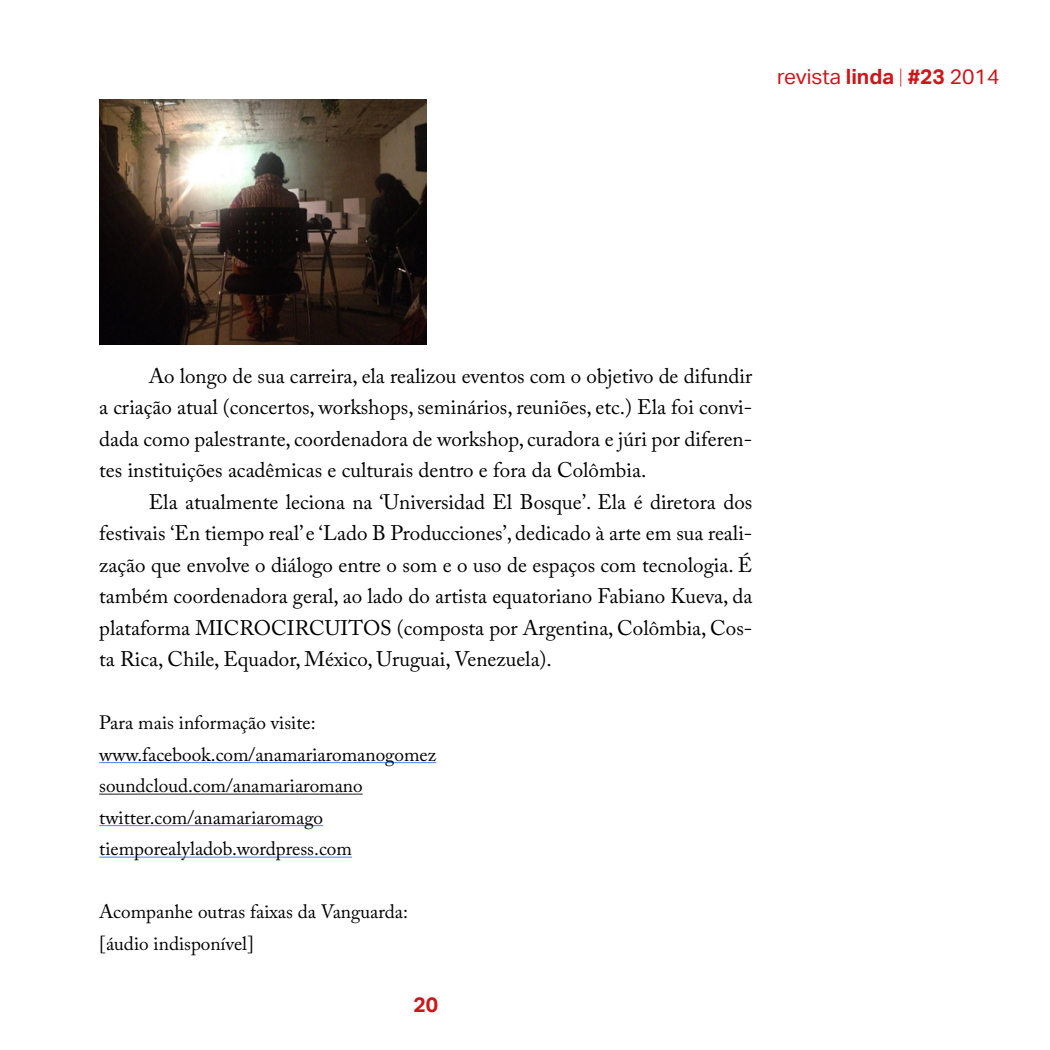
<style>
.page{position:relative;width:1050px;height:1050px;background:#fff}
.page>*{position:absolute;margin:0;border:0;box-sizing:border-box;transform-origin:0 0}
.corpo_de_texto{font:21px/31.5px "Adobe Caslon Pro";color:#000;text-align:justify}
.t1{font:21px "Aktiv Grotesk";color:#cd171a}
.t2{font:700 21px "Aktiv Grotesk";color:#cd171a}
.corpo_de_texto-2{font:19.25px "Adobe Caslon Pro";color:#000}
.s1{font-weight:700}
.s2{font-weight:100}
</style>
<div class="page">
<hr style="left:99px;top:762px;width:337px;height:1px;background:#4f80ff">
<hr style="left:99px;top:794px;width:264px;height:1px;background:#222">
<hr style="left:99px;top:825px;width:224px;height:1px;background:#4f80ff">
<hr style="left:99px;top:857px;width:253px;height:1px;background:#4f80ff">
<img style="left:99px;top:99px;width:328px;height:246px">
<p class="t1" style="left:777px;top:65px;width:224px">revista <span class="s1">linda</span> <span class="s2">|</span> <span class="s1">#23</span> 2014</p>
<p class="corpo_de_texto" style="left:99px;top:360px;width:655px;text-indent:50px">Ao longo de sua carreira, ela realizou eventos com o objetivo de difundir a criação atual (concertos, workshops, seminários, reuniões, etc.) Ela foi convi&shy;dada como palestrante, coordenadora de workshop, curadora e júri por diferen&shy;tes instituições acadêmicas e culturais dentro e fora da Colômbia.</p>
<p class="corpo_de_texto" style="left:99px;top:486px;width:655px;text-indent:50px">Ela atualmente leciona na ‘Universidad El Bosque’. Ela é diretora dos festivais ‘En tiempo real’ e ‘Lado B Producciones’, dedicado à arte em sua reali&shy;zação que envolve o diálogo entre o som e o uso de espaços com tecnologia. É também coordenadora geral, ao lado do artista equatoriano Fabiano Kueva, da plataforma MICROCIRCUITOS (composta por Argentina, Colômbia, Cos&shy;ta Rica, Chile, Equador, México, Uruguai, Venezuela).</p>
<p class="corpo_de_texto-2" style="left:99px;top:711px;width:218px">Para mais informação visite:</p>
<p class="corpo_de_texto-2" style="left:99px;top:743px;width:338px">www.facebook.com/anamariaromanogomez</p>
<p class="corpo_de_texto-2" style="left:99px;top:774px;width:265px">soundcloud.com/anamariaromano</p>
<p class="corpo_de_texto-2" style="left:99px;top:806px;width:225px">twitter.com/anamariaromago</p>
<p class="corpo_de_texto-2" style="left:99px;top:837px;width:254px">tiemporealyladob.wordpress.com</p>
<p class="corpo_de_texto-2" style="left:99px;top:900px;width:310px">Acompanhe outras faixas da Vanguarda:</p>
<p class="corpo_de_texto-2" style="left:99px;top:932px;width:156px">[áudio indisponível]</p>
<p class="t2" style="left:413px;top:993px;width:26px">20</p>
</div>
